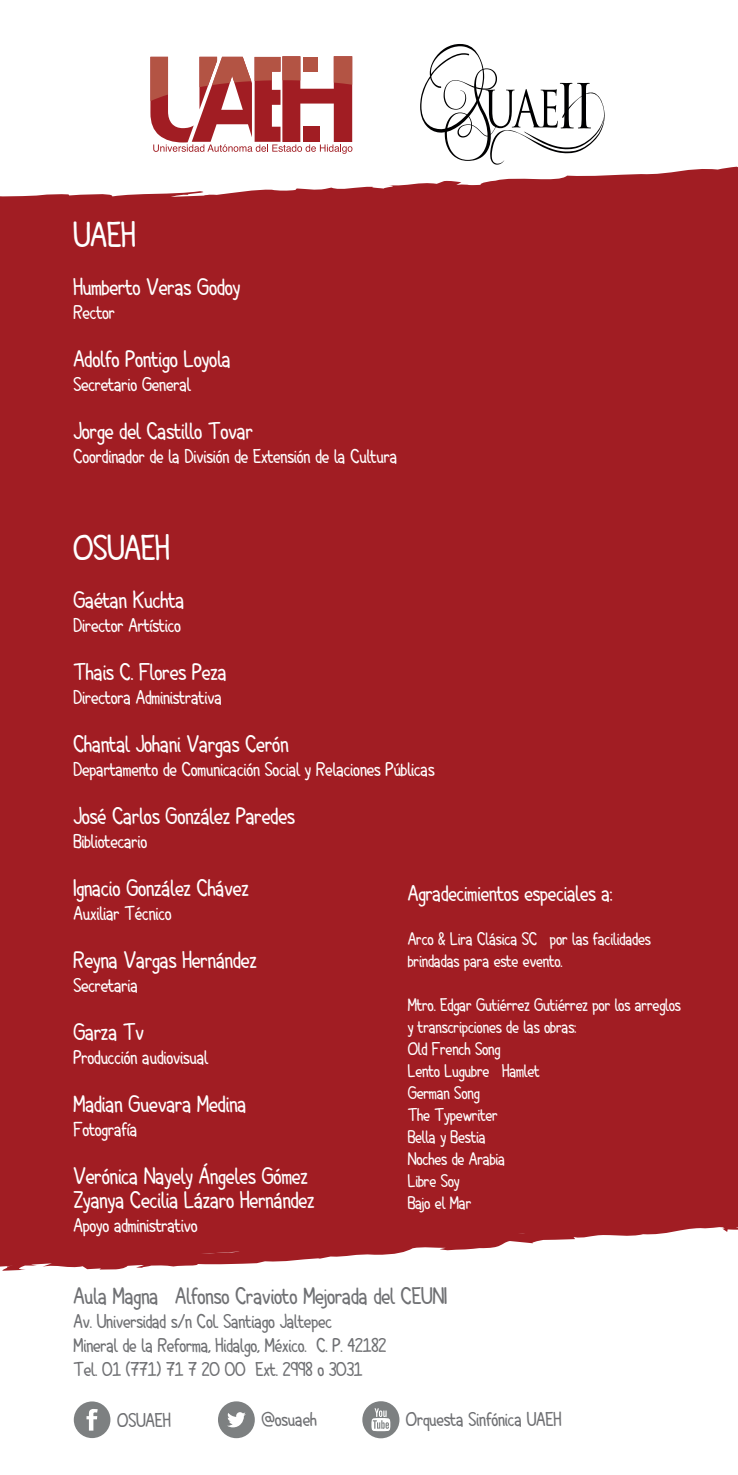
<style>
.page{position:relative;width:738px;height:1475px;background:#fff}
.page>*{position:absolute;margin:0;border:0;box-sizing:border-box;transform-origin:0 0}
.t1{font:36px "Cartoonero";color:#fff}
.t2{font:24px/24px "Cartoonero";color:#fff}
.t3{font:24px "Cartoonero";color:#6f7073}
.t4{font:23px "Cartoonero";color:#fff}
.t5{font:20px "Cartoonero";color:#fff}
.t6{font:20px/24px "Cartoonero";color:#6f7073}
.t7{font:18.4px/22px "Cartoonero";color:#fff}
</style>
<div class="page">
<svg style="left:362px;top:1400px;width:37px;height:37px"></svg>
<svg style="left:371px;top:1407px;width:19px;height:23px"></svg>
<div style="left:0;top:213px;width:737px;height:995px;background:#a11d23"></div>
<div style="left:218px;top:1400px;width:36px;height:37px;background:#7d8081;border-radius:18px"></div>
<svg style="left:227px;top:1412px;width:18px;height:14px"></svg>
<div style="left:74px;top:1401px;width:36px;height:36px;background:#7d8081;border-radius:50%"></div>
<svg style="left:86px;top:1409px;width:12px;height:21px"></svg>
<svg style="left:0;top:44px;width:737px;height:169px"></svg>
<svg style="left:0;top:1208px;width:737px;height:62px;fill:#a11d23"></svg>
<h1 class="t1" style="left:74px;top:215px;width:64px">UAEH</h1>
<p class="t2" style="left:74px;top:276px;width:168px">Humberto Veras Godoy</p>
<p class="t5" style="left:74px;top:301px;width:43px">Rector</p>
<p class="t2" style="left:74px;top:348px;width:159px">Adolfo Pontigo Loyola</p>
<p class="t5" style="left:74px;top:373px;width:119px">Secretario General</p>
<p class="t2" style="left:74px;top:420px;width:181px">Jorge del Castillo Tovar</p>
<p class="t5" style="left:74px;top:445px;width:325px">Coordinador de la División de Extensión de la Cultura</p>
<h1 class="t1" style="left:74px;top:527px;width:98px">OSUAEH</h1>
<p class="t2" style="left:74px;top:588px;width:112px">Gaétan Kuchta</p>
<p class="t5" style="left:74px;top:613px;width:109px">Director Artístico</p>
<p class="t2" style="left:74px;top:660px;width:154px">Thais C. Flores Peza</p>
<p class="t5" style="left:74px;top:685px;width:150px">Directora Administrativa</p>
<p class="t2" style="left:74px;top:732px;width:216px">Chantal Johani Vargas Cerón</p>
<p class="t5" style="left:74px;top:757px;width:362px">Departamento de Comunicación Social y Relaciones Públicas</p>
<p class="t2" style="left:74px;top:804px;width:223px">José Carlos González Paredes</p>
<p class="t5" style="left:74px;top:829px;width:75px">Bibliotecario</p>
<p class="t2" style="left:74px;top:876px;width:177px">Ignacio González Chávez</p>
<p class="t5" style="left:74px;top:901px;width:100px">Auxiliar Técnico</p>
<p class="t2" style="left:74px;top:948px;width:184px">Reyna Vargas Hernández</p>
<p class="t5" style="left:74px;top:973px;width:66px">Secretaria</p>
<p class="t2" style="left:74px;top:1020px;width:72px">Garza Tv</p>
<p class="t5" style="left:74px;top:1045px;width:136px">Producción audiovisual</p>
<p class="t2" style="left:74px;top:1092px;width:174px">Madian Guevara Medina</p>
<p class="t5" style="left:74px;top:1117px;width:65px">Fotografía</p>
<p class="t2" style="left:74px;top:1164px;width:242px">Verónica Nayely Ángeles Gómez<br>Zyanya Cecilia Lázaro Hernández</p>
<p class="t5" style="left:74px;top:1213px;width:125px">Apoyo administrativo</p>
<p class="t4" style="left:408px;top:880px;width:206px">Agradecimientos especiales a:</p>
<p class="t7" style="left:408px;top:927px;width:244px">Arco &amp; Lira Clásica SC” por las facilidades brindadas para este evento.</p>
<p class="t7" style="left:408px;top:993px;width:274px">Mtro. Edgar Gutiérrez Gutiérrez por los arreglos y transcripciones de las obras:<br>Old French Song<br>Lento Lugubre “Hamlet”<br>German Song<br>The Typewriter<br>Bella y Bestia<br>Noches de Arabia<br>Libre Soy<br>Bajo el Mar</p>
<p class="t3" style="left:74px;top:1282px;width:375px">Aula Magna “Alfonso Cravioto Mejorada del CEUNI</p>
<p class="t6" style="left:74px;top:1309px;width:314px">Av. Universidad s/n Col. Santiago Jaltepec<br>Mineral de la Reforma, Hidalgo, México. C. P. 42182<br>Tel. 01 (771) 71 7 20 00 Ext. 2998 o 3031</p>
<p class="t6" style="left:117px;top:1407px;width:55px">OSUAEH</p>
<p class="t6" style="left:262px;top:1407px;width:57px">@osuaeh</p>
<p class="t6" style="left:406px;top:1407px;width:157px">Orquesta Sinfónica UAEH</p>
</div>
